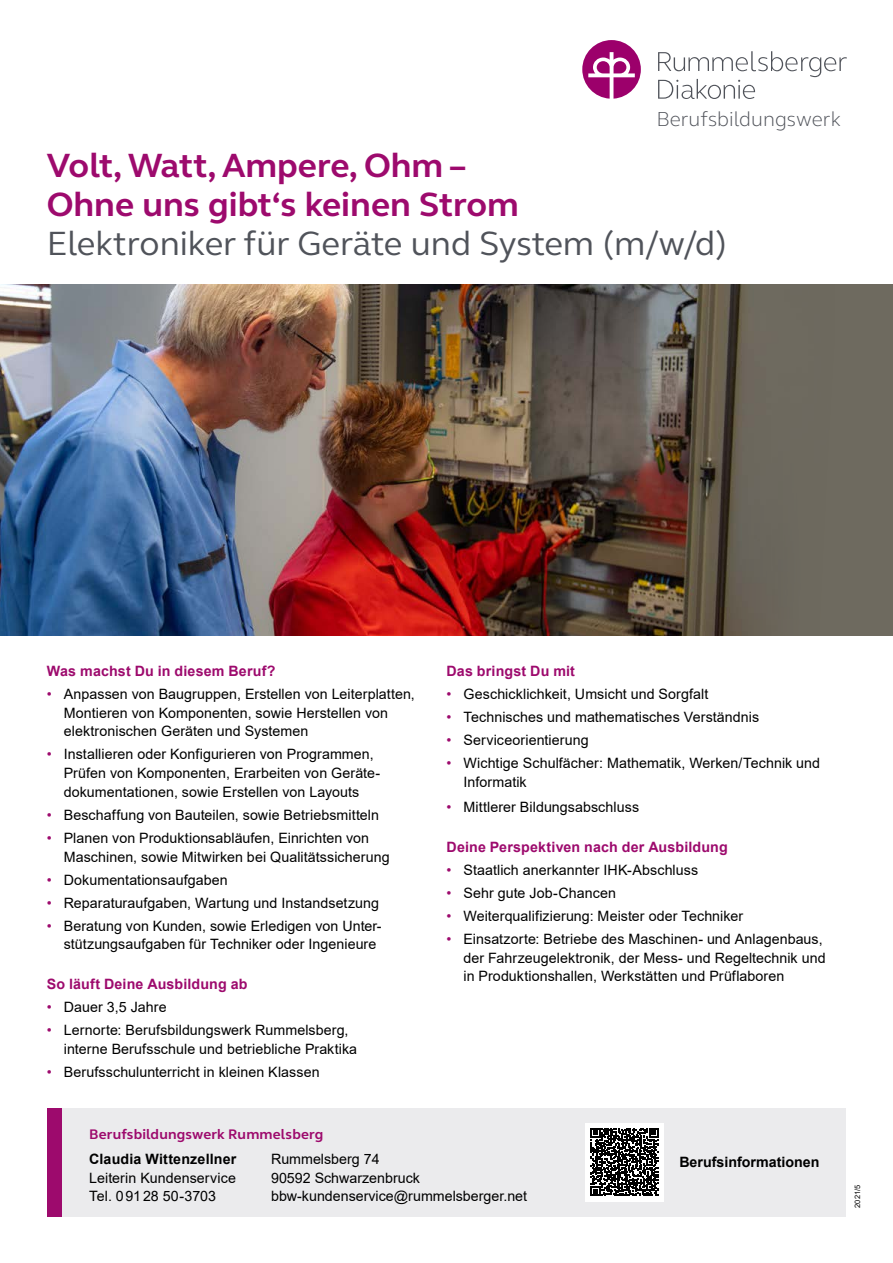
<style>
.page{position:relative;width:893px;height:1263px;background:#fff}
.page>*{position:absolute;margin:0;border:0;box-sizing:border-box;transform-origin:0 0}
.t1{font:700 34.5px/39px "FS Elliot";color:#9d0a6d}
.t2{font:34.5px "FS Elliot";color:#50535a}
.t3{font:300 20.85px "FS Elliot";color:#50535a}
.t4{font:14.25px/18.8px "Arial";letter-spacing:.005em;color:#000}
.t5{font:700 14.25px "Arial";letter-spacing:.01em;color:#9d0a6d}
.t6{font:700 14.25px "Arial";color:#000}
.t7{font:700 14.25px "FS Elliot";letter-spacing:.01em;color:#9d0a6d}
.t8{font:7.5px "Arial";color:#000}
.s1{color:#9d0a6d}
</style>
<div class="page">
<svg style="left:658px;top:51px;width:189px;height:48px"></svg>
<svg style="left:582px;top:40px;width:59px;height:59px"></svg>
<div style="left:0;top:285px;width:893px;height:351px;background:#6e6a5f"></div>
<img style="left:0;top:285px;width:757px;height:351px">
<div style="left:62px;top:1108px;width:784px;height:108px;background:#ebebed"></div>
<div style="left:47px;top:1108px;width:15px;height:108px;background:#9d0a6d"></div>
<div style="left:585px;top:1122px;width:79px;height:79px;background:#fff"></div>
<svg style="left:591px;top:1128px;width:67px;height:68px"></svg>
<h2 class="t3" style="left:656px;top:105px;width:186px">Berufsbildungswerk</h2>
<h1 class="t1" style="left:47px;top:145px;width:474px">Volt, Watt, Ampere, Ohm –<br>Ohne uns gibt‘s keinen Strom</h1>
<h1 class="t2" style="left:47px;top:220px;width:682px">Elektroniker für Geräte und System (m/w/d)</h1>
<p class="t5" style="left:47px;top:661px;width:230px">Was machst Du in diesem Beruf?</p>
<p class="t4" style="left:64px;top:684px;width:353px;text-indent:-17px"><span class="s1">•</span> Anpassen von Baugruppen, Erstellen von Leiterplatten,<br>Montieren von Komponenten, sowie Herstellen von elektronischen Geräten und Systemen</p>
<p class="t4" style="left:64px;top:745px;width:318px;text-indent:-17px"><span class="s1">•</span> Installieren oder Konfigurieren von Programmen,<br>Prüfen von Komponenten, Erarbeiten von Geräte&shy;dokumentationen, sowie Erstellen von Layouts</p>
<p class="t4" style="left:47px;top:805px;width:334px"><span class="s1">•</span> Beschaffung von Bauteilen, sowie Betriebsmitteln</p>
<p class="t4" style="left:64px;top:828px;width:328px;text-indent:-17px"><span class="s1">•</span> Planen von Produktionsabläufen, Einrichten von<br>Maschinen, sowie Mitwirken bei Qualitätssicherung</p>
<p class="t4" style="left:47px;top:870px;width:182px"><span class="s1">•</span> Dokumentationsaufgaben</p>
<p class="t4" style="left:47px;top:893px;width:334px"><span class="s1">•</span> Reparaturaufgaben, Wartung und Instandsetzung</p>
<p class="t4" style="left:64px;top:916px;width:319px;text-indent:-17px"><span class="s1">•</span> Beratung von Kunden, sowie Erledigen von Unter&shy;stützungsaufgaben für Techniker oder Ingenieure</p>
<p class="t5" style="left:47px;top:974px;width:202px">So läuft Deine Ausbildung ab</p>
<p class="t4" style="left:47px;top:998px;width:121px"><span class="s1">•</span> Dauer 3,5 Jahre</p>
<p class="t4" style="left:64px;top:1021px;width:295px;text-indent:-17px"><span class="s1">•</span> Lernorte: Berufsbildungswerk Rummelsberg, interne Berufsschule und betriebliche Praktika</p>
<p class="t4" style="left:47px;top:1063px;width:274px"><span class="s1">•</span> Berufsschulunterricht in kleinen Klassen</p>
<p class="t5" style="left:446px;top:661px;width:130px">Das bringst Du mit</p>
<p class="t4" style="left:446px;top:684px;width:263px"><span class="s1">•</span> Geschicklichkeit, Umsicht und Sorgfalt</p>
<p class="t4" style="left:446px;top:707px;width:314px"><span class="s1">•</span> Technisches und mathematisches Verständnis</p>
<p class="t4" style="left:446px;top:730px;width:144px"><span class="s1">•</span> Serviceorientierung</p>
<p class="t4" style="left:463px;top:753px;width:358px;text-indent:-17px"><span class="s1">•</span> Wichtige Schulfächer: Mathematik, Werken/Technik und<br>Informatik</p>
<p class="t4" style="left:446px;top:797px;width:194px"><span class="s1">•</span> Mittlerer Bildungsabschluss</p>
<p class="t5" style="left:446px;top:837px;width:283px">Deine Perspektiven nach der Ausbildung</p>
<p class="t4" style="left:446px;top:860px;width:253px"><span class="s1">•</span> Staatlich anerkannter IHK-Abschluss</p>
<p class="t4" style="left:446px;top:883px;width:171px"><span class="s1">•</span> Sehr gute Job-Chancen</p>
<p class="t4" style="left:446px;top:906px;width:298px"><span class="s1">•</span> Weiterqualifizierung: Meister oder Techniker</p>
<p class="t4" style="left:463px;top:929px;width:364px;text-indent:-17px"><span class="s1">•</span> Einsatzorte: Betriebe des Maschinen- und Anlagenbaus, der Fahrzeugelektronik, der Mess- und Regeltechnik und in Produktionshallen, Werkstätten und Prüflaboren</p>
<p class="t7" style="left:89px;top:1124px;width:236px">Berufsbildungswerk Rummelsberg</p>
<p class="t6" style="left:89px;top:1149px;width:149px">Claudia Wittenzellner</p>
<p class="t4" style="left:89px;top:1168px;width:148px">Leiterin Kundenservice<br>Tel. 09128 50-3703</p>
<p class="t4" style="left:271px;top:1149px;width:258px">Rummelsberg 74<br>90592 Schwarzenbruck bbw-kundenservice@rummelsberger.net</p>
<p class="t6" style="left:679px;top:1152px;width:142px">Berufsinformationen</p>
<p class="t8" style="left:852px;top:1208px;width:24px;rotate:-90deg">2021/5</p>
</div>
